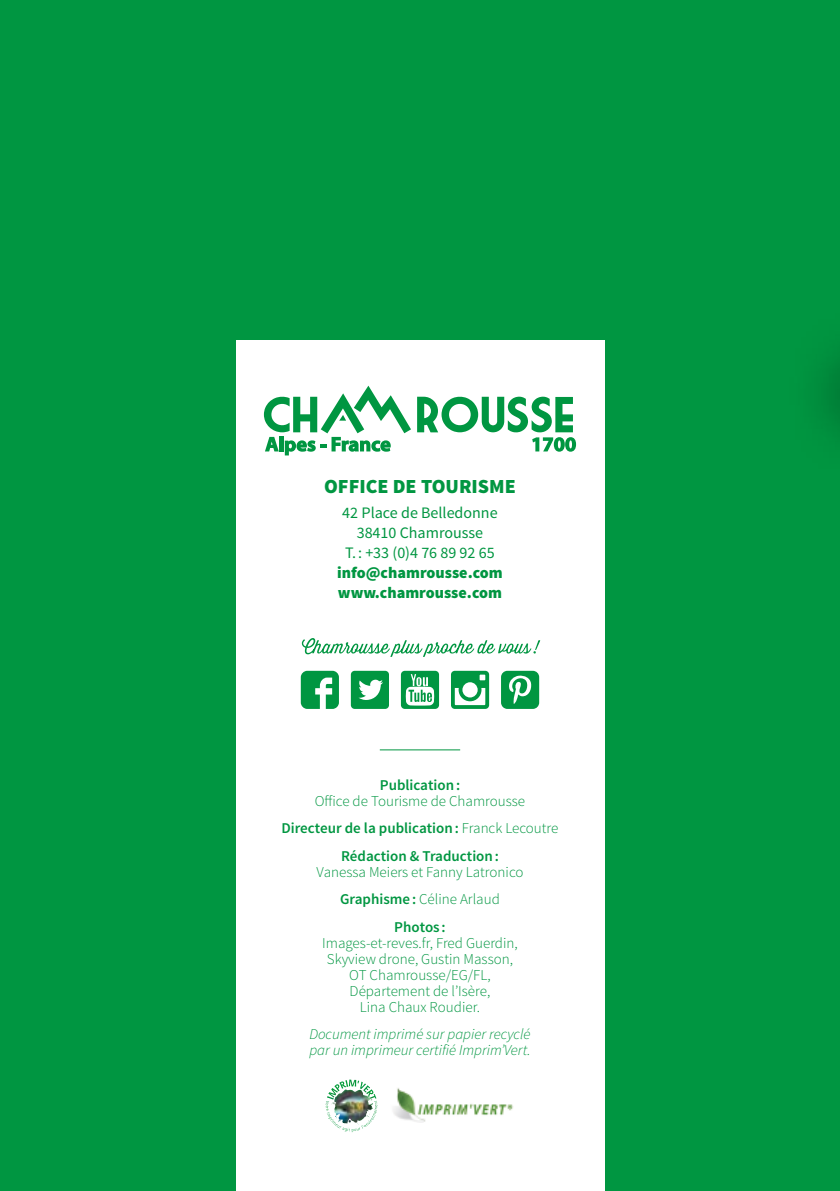
<style>
.page{position:relative;width:840px;height:1191px;background:#fff}
.page>*{position:absolute;margin:0;border:0;box-sizing:border-box;transform-origin:0 0}
.t1{font:900 20px "Source Sans Pro";color:#009641}
.t2{font:16px/20px "Source Sans Pro";color:#009641;text-align:center}
.t3{font:900 16px/20px "Source Sans Pro";color:#009641}
.t4{font:300 15px/16px "Source Sans Pro";color:#009641;text-align:center}
.t5{font:600 15px/27.4px "Source Sans Pro";color:#009641;text-align:center}
.t6{font:italic 300 15px/16px "Source Sans Pro";color:#009641}
.s1{font-weight:300}
.s2{font-weight:600}
</style>
<div class="page">
<div style="left:0;top:0;width:839px;height:1191px;background:#009641"></div>
<div style="left:235px;top:340px;width:369px;height:851px;background:#fff"></div>
<svg style="left:417px;top:396px;width:158px;height:56px"></svg>
<svg style="left:264px;top:386px;width:147px;height:69px"></svg>
<svg style="left:451px;top:671px;width:38px;height:38px"></svg>
<svg style="left:400px;top:671px;width:39px;height:38px"></svg>
<svg style="left:350px;top:671px;width:39px;height:38px"></svg>
<svg style="left:501px;top:671px;width:38px;height:38px"></svg>
<svg style="left:300px;top:671px;width:39px;height:38px"></svg>
<svg style="left:302px;top:638px;width:238px;height:19px"></svg>
<hr style="left:379px;top:749px;width:81px;height:1px;background:#009641">
<img style="left:328px;top:1079px;width:42px;height:43px">
<img style="left:393px;top:1088px;width:120px;height:34px">
<svg style="left:839px;top:360px;width:1px;height:434px"></svg>
<h1 class="t1" style="left:324px;top:473px;width:193px">OFFICE DE TOURISME</h1>
<p class="t2" style="left:342px;top:503px;width:157px">42 Place de Belledonne<br>38410 Chamrousse<br>T. : +33 (0)4 76 89 92 65</p>
<p class="t3" style="left:337px;top:564px;width:167px">info@chamrousse.com www.chamrousse.com</p>
<p class="t5" style="left:379px;top:772px;width:82px">Publication:</p>
<p class="t5" style="left:281px;top:788px;width:278px"><span class="s1">Office de Tourisme de Chamrousse<br></span>Directeur de la publication: <span class="s1">Franck Lecoutre<br></span>Rédaction &amp; Traduction:</p>
<p class="t4" style="left:316px;top:858px;width:208px;line-height:27.4px">Vanessa Meiers et Fanny Latronico<br><span class="s2">Graphisme:</span> Céline Arlaud<br><span class="s2">Photos :</span></p>
<p class="t4" style="left:322px;top:934px;width:197px">Images-et-reves.fr, Fred Guerdin,<br>Skyview drone, Gustin Masson,<br>OT Chamrousse/EG/FL,<br>Département de l’Isère,<br>Lina Chaux Roudier.</p>
<p class="t6" style="left:309px;top:1026px;width:223px">Document imprimé sur papier recyclé par un imprimeur certifié Imprim’Vert.</p>
</div>
